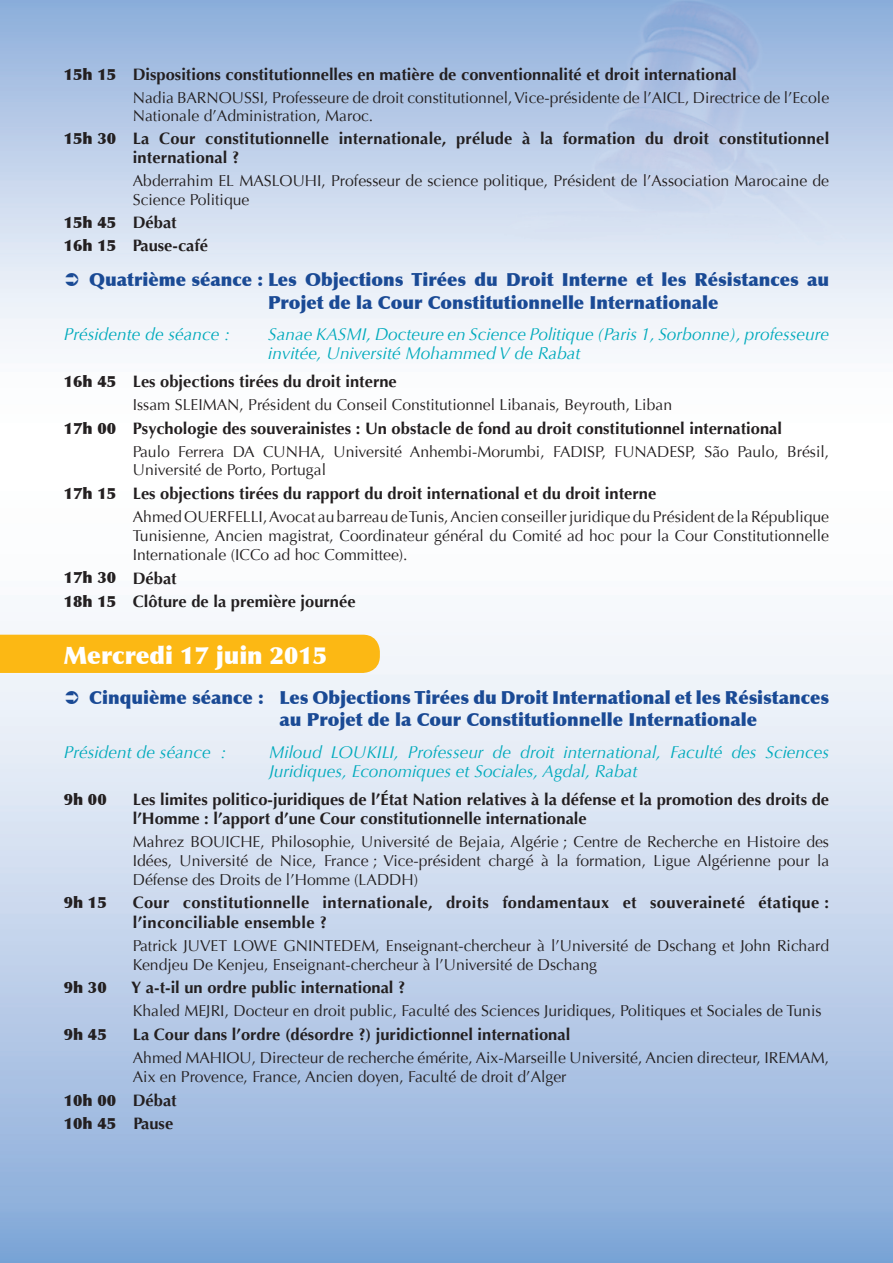
<style>
.page{position:relative;width:893px;height:1263px;background:#fff}
.page>*{position:absolute;margin:0;border:0;box-sizing:border-box;transform-origin:0 0}
.t1{font:900 24px "Optima";color:#fff}
.t2{font:900 18px/22.5px "Optima";color:#1a4a95}
.t3{font:italic 17.25px/18.8px "Optima";color:#00aabc}
.t4{font:700 16.5px/18.8px "Optima";color:#231f20}
.t5{font:700 16.5px/19.5px "Optima";letter-spacing:.02em;color:#231f20}
.t6{font:15.75px/18.8px "Optima";color:#231f20}
.t7{font:900 15.75px/23.7px "Optima";color:#231f20}
.s1{font-weight:900;font-size:15.75px}
.s2{font-weight:700;font-size:16.5px}
</style>
<div class="page">
<div style="left:0;top:635px;width:380px;height:38px;background:#fcb814"></div>
<svg style="left:66px;top:273px;width:12px;height:13px"></svg>
<svg style="left:66px;top:690px;width:12px;height:14px"></svg>
<p class="t4" style="left:64px;top:65px;width:674px"><span class="s1">15h 15</span> Dispositions constitutionnelles en matière de conventionnalité et droit international</p>
<p class="t6" style="left:133px;top:88px;width:698px">Nadia BARNOUSSI, Professeure de droit constitutionnel, Vice-présidente de l’AICL, Directrice de l’Ecole<br>Nationale d’Administration, Maroc.</p>
<p class="t4" style="left:133px;top:130px;width:698px;text-indent:-69px"><span class="s1">15h 30</span> La Cour constitutionnelle internationale, prélude à la formation du droit constitutionnel international ?</p>
<p class="t6" style="left:133px;top:172px;width:698px">Abderrahim EL MASLOUHI, Professeur de science politique, Président de l’Association Marocaine de<br>Science Politique</p>
<p class="t7" style="left:64px;top:211px;width:115px">15h 45 <span class="s2">Débat</span></p>
<p class="t4" style="left:64px;top:236px;width:146px"><span class="s1">16h 15</span> Pause-café</p>
<p class="t2" style="left:268px;top:269px;width:562px;text-indent:-179px">Quatrième séance : Les Objections Tirées du Droit Interne et les Résistances au<br>Projet de la Cour Constitutionnelle Internationale</p>
<p class="t3" style="left:64px;top:325px;width:168px">Présidente de séance :</p>
<p class="t3" style="left:268px;top:325px;width:562px">Sanae KASMI, Docteure en Science Politique (Paris 1, Sorbonne), professeure invitée, Université Mohammed V de Rabat</p>
<p class="t4" style="left:64px;top:372px;width:335px"><span class="s1">16h 45</span> Les objections tirées du droit interne</p>
<p class="t6" style="left:133px;top:395px;width:541px">Issam SLEIMAN, Président du Conseil Constitutionnel Libanais, Beyrouth, Liban</p>
<p class="t4" style="left:64px;top:419px;width:720px"><span class="s1">17h 00</span> Psychologie des souverainistes : Un obstacle de fond au droit constitutionnel international</p>
<p class="t6" style="left:133px;top:442px;width:698px">Paulo Ferrera DA CUNHA, Université Anhembi-Morumbi, FADISP, FUNADESP, São Paulo, Brésil,<br>Université de Porto, Portugal</p>
<p class="t4" style="left:64px;top:484px;width:594px"><span class="s1">17h 15</span> Les objections tirées du rapport du droit international et du droit interne</p>
<p class="t6" style="left:133px;top:508px;width:698px;text-align:justify">Ahmed OUERFELLI, Avocat au barreau de Tunis, Ancien conseiller juridique du Président de la République Tunisienne, Ancien magistrat, Coordinateur général du Comité ad hoc pour la Cour Constitutionnelle Internationale (ICCo ad hoc Committee).</p>
<p class="t7" style="left:64px;top:566px;width:115px">17h 30 <span class="s2">Débat</span></p>
<p class="t4" style="left:64px;top:592px;width:293px"><span class="s1">18h 15</span> Clôture de la première journée</p>
<h1 class="t1" style="left:64px;top:641px;width:265px">Mercredi 17 juin 2015</h1>
<p class="t2" style="left:280px;top:686px;width:551px;text-indent:-190px">Cinquième séance : Les Objections Tirées du Droit International et les Résistances au Projet de la Cour Constitutionnelle Internationale</p>
<p class="t3" style="left:64px;top:743px;width:164px">Président de séance :</p>
<p class="t3" style="left:269px;top:743px;width:561px">Miloud LOUKILI, Professeur de droit international, Faculté des Sciences<br>Juridiques, Economiques et Sociales, Agdal, Rabat</p>
<p class="t7" style="left:64px;top:787px;width:44px">9h 00</p>
<p class="t4" style="left:133px;top:789px;width:698px;line-height:19.5px">Les limites politico-juridiques de l’État Nation relatives à la défense et la promotion des droits de l’Homme : l’apport d’une Cour constitutionnelle internationale</p>
<p class="t6" style="left:133px;top:832px;width:698px;text-align:justify">Mahrez BOUICHE, Philosophie, Université de Bejaia, Algérie ; Centre de Recherche en Histoire des Idées, Université de Nice, France ; Vice-président chargé à la formation, Ligue Algérienne pour la Défense des Droits de l’Homme (LADDH)</p>
<p class="t7" style="left:64px;top:891px;width:44px">9h 15</p>
<p class="t5" style="left:133px;top:893px;width:698px">Cour constitutionnelle internationale, droits fondamentaux et souveraineté étatique : l’inconciliable ensemble ?</p>
<p class="t6" style="left:133px;top:936px;width:698px">Patrick JUVET LOWE GNINTEDEM, Enseignant-chercheur à l’Université de Dschang et John Richard<br>Kendjeu De Kenjeu, Enseignant-chercheur à l’Université de Dschang</p>
<p class="t7" style="left:64px;top:976px;width:44px">9h 30</p>
<p class="t4" style="left:131px;top:978px;width:276px">Y a-t-il un ordre public international ?</p>
<p class="t6" style="left:133px;top:1002px;width:690px">Khaled MEJRI, Docteur en droit public, Faculté des Sciences Juridiques, Politiques et Sociales de Tunis</p>
<p class="t7" style="left:64px;top:1023px;width:44px">9h 45</p>
<p class="t4" style="left:133px;top:1025px;width:439px">La Cour dans l’ordre (désordre ?) juridictionnel international</p>
<p class="t6" style="left:133px;top:1048px;width:698px">Ahmed MAHIOU, Directeur de recherche émérite, Aix-Marseille Université, Ancien directeur, IREMAM,<br>Aix en Provence, France, Ancien doyen, Faculté de droit d’Alger</p>
<p class="t7" style="left:64px;top:1088px;width:115px">10h 00 <span class="s2">Débat<br></span>10h 45 <span class="s2">Pause</span></p>
</div>
